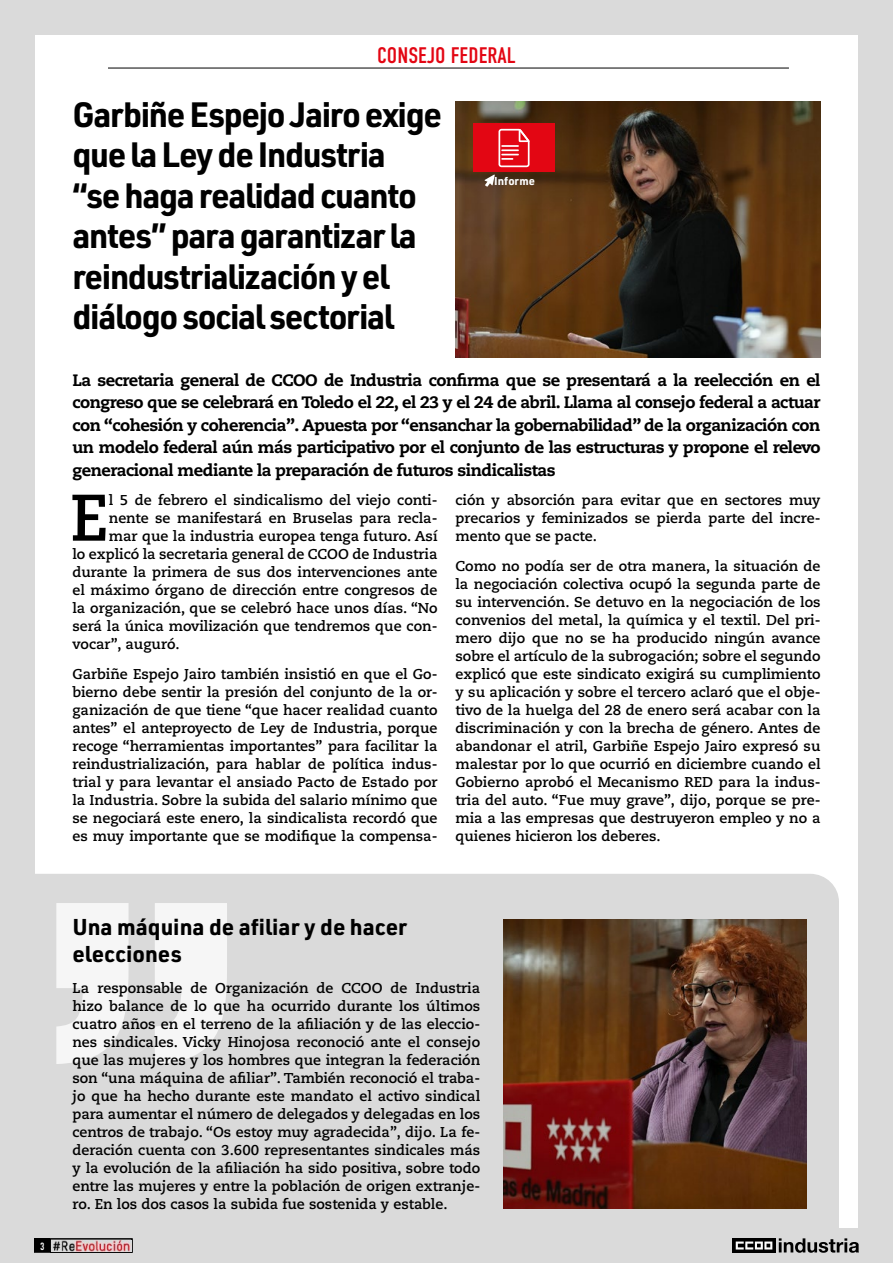
<style>
.page{position:relative;width:893px;height:1263px;background:#fff}
.page>*{position:absolute;margin:0;border:0;box-sizing:border-box;transform-origin:0 0}
.t1{font:700 65.7px "Caecilia LT Pro 75";color:#000}
.t2{font:700 34.5px/40.5px "URWDIN";letter-spacing:-.04em;color:#000}
.t3{font:700 22.5px/27px "URWDIN";color:#000}
.t4{font:22.5px "DIN Condensed";color:#e30613}
.t5{font:800 16.5px/22.5px "Caecilia LT Pro 85";letter-spacing:-.03em;color:#000;text-align:justify}
.t6{font:700 14.25px/18px "Caecilia LT Pro 75";color:#000;text-align:justify}
.t7{font:700 11.25px "URWDIN";color:#fff}
.t8{font:10.5px "DIN Condensed";color:#fff}
</style>
<div class="page">
<div style="left:0;top:0;width:893px;height:34px;background:#dadada"></div>
<div style="left:0;top:1229px;width:893px;height:34px;background:#dadada"></div>
<div style="left:0;top:0;width:34px;height:1229px;background:#dadada"></div>
<div style="left:859px;top:0;width:34px;height:1229px;background:#dadada"></div>
<hr style="left:108px;top:68px;width:681px;height:1px;background:#000">
<div style="left:50px;top:1238px;width:83px;height:15px;border:1px solid #000"></div>
<div style="left:34px;top:1238px;width:99px;height:15px;border:1px solid #000"></div>
<div style="left:34px;top:1239px;width:16px;height:13px;background:#000"></div>
<svg style="left:732px;top:1238px;width:44px;height:15px"></svg>
<svg style="left:736px;top:1241px;width:36px;height:8px"></svg>
<svg style="left:779px;top:1238px;width:80px;height:15px"></svg>
<img style="left:51px;top:1240px;width:80px;height:11px">
<div style="left:34px;top:874px;width:805px;height:355px;background:#dadada"></div>
<svg style="left:56px;top:903px;width:171px;height:161px"></svg>
<img style="left:455px;top:102px;width:365px;height:256px">
<img style="left:503px;top:919px;width:304px;height:290px">
<div style="left:473px;top:123px;width:82px;height:49px;background:#e30613"></div>
<svg style="left:484px;top:174px;width:11px;height:13px"></svg>
<svg style="left:498px;top:129px;width:32px;height:38px"></svg>
<h3 class="t4" style="left:377px;top:43px;width:140px">CONSEJO FEDERAL</h3>
<h2 class="t2" style="left:72px;top:93px;width:371px">Garbiñe Espejo Jairo exige que la Ley de Industria “se haga realidad cuanto antes” para garantizar la reindustrialización y el diálogo social sectorial</h2>
<p class="t7" style="left:494px;top:173px;width:42px">Informe</p>
<p class="t5" style="left:72px;top:368px;width:750px">La secretaria general de CCOO de Industria confirma que se presentará a la reelección en el congreso que se celebrará en Toledo el 22, el 23 y el 24 de abril. Llama al consejo federal a actuar con “cohesión y coherencia”. Apuesta por “ensanchar la gobernabilidad” de la organización con un modelo federal aún más participativo por el conjunto de las estructuras y propone el relevo generacional mediante la preparación de futuros sindicalistas</p>
<h1 class="t1" style="left:70px;top:473px;width:40px">E</h1>
<p class="t6" style="left:109px;top:490px;width:330px">l 5 de febrero el sindicalismo del viejo conti-</p>
<p class="t6" style="left:109px;top:508px;width:330px">nente se manifestará en Bruselas para recla-</p>
<p class="t6" style="left:109px;top:526px;width:330px">mar que la industria europea tenga futuro. Así</p>
<p class="t6" style="left:72px;top:544px;width:366px">lo explicó la secretaria general de CCOO de Industria</p>
<p class="t6" style="left:72px;top:562px;width:367px">durante la primera de sus dos intervenciones ante</p>
<p class="t6" style="left:72px;top:580px;width:367px">el máximo órgano de dirección entre congresos de</p>
<p class="t6" style="left:72px;top:598px;width:366px">la organización, que se celebró hace unos días. “No</p>
<p class="t6" style="left:72px;top:616px;width:367px">será la única movilización que tendremos que con-</p>
<p class="t6" style="left:72px;top:634px;width:109px">vocar”, auguró.</p>
<p class="t6" style="left:72px;top:664px;width:367px">Garbiñe Espejo Jairo también insistió en que el Go&shy;bierno debe sentir la presión del conjunto de la or&shy;ganización de que tiene “que hacer realidad cuanto antes” el anteproyecto de Ley de Industria, porque recoge “herramientas importantes” para facilitar la reindustrialización, para hablar de política indus&shy;trial y para levantar el ansiado Pacto de Estado por la Industria. Sobre la subida del salario mínimo que se negociará este enero, la sindicalista recordó que es muy importante que se modifique la compensa-</p>
<p class="t6" style="left:455px;top:490px;width:367px">ción y absorción para evitar que en sectores muy precarios y feminizados se pierda parte del incre&shy;mento que se pacte.</p>
<p class="t6" style="left:455px;top:556px;width:367px">Como no podía ser de otra manera, la situación de la negociación colectiva ocupó la segunda parte de su intervención. Se detuvo en la negociación de los convenios del metal, la química y el textil. Del pri&shy;mero dijo que no se ha producido ningún avance sobre el artículo de la subrogación; sobre el segundo explicó que este sindicato exigirá su cumplimiento y su aplicación y sobre el tercero aclaró que el obje&shy;tivo de la huelga del 28 de enero será acabar con la discriminación y con la brecha de género. Antes de abandonar el atril, Garbiñe Espejo Jairo expresó su malestar por lo que ocurrió en diciembre cuando el Gobierno aprobó el Mecanismo RED para la indus&shy;tria del auto. “Fue muy grave”, dijo, porque se pre&shy;mia a las empresas que destruyeron empleo y no a quienes hicieron los deberes.</p>
<p class="t8" style="left:40px;top:1240px;width:6px">3</p>
<h3 class="t3" style="left:72px;top:913px;width:336px">Una máquina de afiliar y de hacer elecciones</h3>
<p class="t6" style="left:72px;top:979px;width:409px">La responsable de Organización de CCOO de Industria hizo balance de lo que ha ocurrido durante los últimos cuatro años en el terreno de la afiliación y de las eleccio&shy;nes sindicales. Vicky Hinojosa reconoció ante el consejo que las mujeres y los hombres que integran la federación son “una máquina de afiliar”. También reconoció el traba&shy;jo que ha hecho durante este mandato el activo sindical para aumentar el número de delegados y delegadas en los centros de trabajo. “Os estoy muy agradecida”, dijo. La fe&shy;deración cuenta con 3.600 representantes sindicales más y la evolución de la afiliación ha sido positiva, sobre todo entre las mujeres y entre la población de origen extranje&shy;ro. En los dos casos la subida fue sostenida y estable.</p>
</div>
